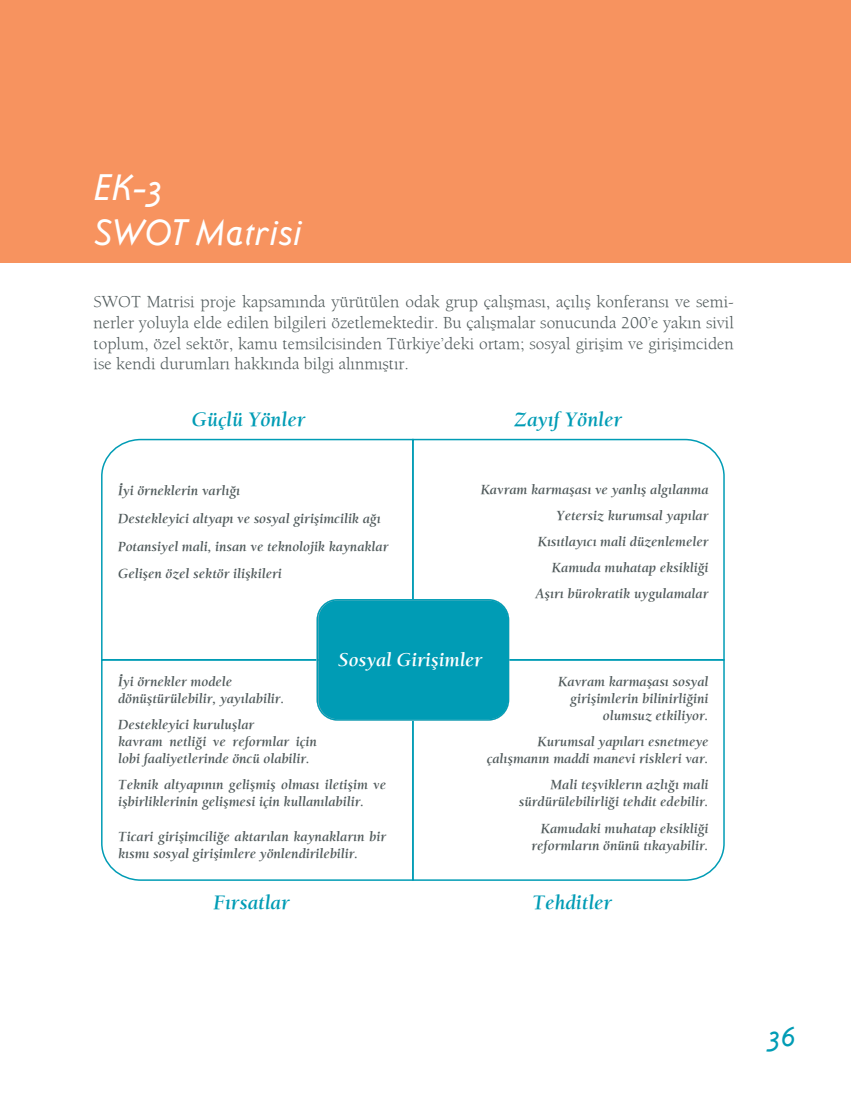
<style>
.page{position:relative;width:851px;height:1106px;background:#fff}
.page>*{position:absolute;margin:0;border:0;box-sizing:border-box;transform-origin:0 0}
.t1{font:italic 500 37.5px/45px "Ottomat";color:#fff}
.t2{font:italic 500 30px "Ottomat";color:#009cb5}
.t3{font:700 21px "Berkeley";color:#009cb5}
.t4{font:700 19.95px "Berkeley";color:#fff}
.t5{font:17.25px/20.7px "Berkeley";color:#4f595a;text-align:justify}
.t6{font:700 14.25px/17.1px "Berkeley";color:#4f595a}
</style>
<div class="page">
<div style="left:0;top:0;width:850px;height:262px;background:#f7935f"></div>
<svg style="left:101px;top:438px;width:310px;height:220px"></svg>
<svg style="left:101px;top:658px;width:310px;height:223px"></svg>
<svg style="left:411px;top:661px;width:314px;height:220px"></svg>
<svg style="left:411px;top:438px;width:314px;height:223px"></svg>
<div style="left:316px;top:599px;width:193px;height:121px;background:#009cb5"></div>
<div style="left:316px;top:599px;width:193px;height:121px;border:2px solid #009cb5;border-radius:20px"></div>
<h1 class="t1" style="left:94px;top:165px;width:210px">EK-3<br>SWOT Matrisi</h1>
<p class="t5" style="left:94px;top:291px;width:641px">SWOT Matrisi proje kapsamında yürütülen odak grup çalışması, açılış konferansı ve semi&shy;nerler yoluyla elde edilen bilgileri özetlemektedir. Bu çalışmalar sonucunda 200’e yakın sivil toplum, özel sektör, kamu temsilcisinden Türkiye’deki ortam; sosyal girişim ve girişimciden ise kendi durumları hakkında bilgi alınmıştır.</p>
<h3 class="t3" style="left:192px;top:406px;width:115px">Güçlü Yönler</h3>
<p class="t6" style="left:118px;top:476px;width:272px;line-height:27.9px">İyi örneklerin varlığı<br>Destekleyici altyapı ve sosyal girişimcilik ağı Potansiyel mali, insan ve teknolojik kaynaklar Gelişen özel sektör ilişkileri</p>
<h3 class="t3" style="left:514px;top:406px;width:109px">Zayıf Yönler</h3>
<p class="t6" style="left:480px;top:476px;width:229px;line-height:26.1px;text-align:right">Kavram karmaşası ve yanlış algılanma<br>Yetersiz kurumsal yapılar<br>Kısıtlayıcı mali düzenlemeler<br>Kamuda muhatap eksikliği<br>Aşırı bürokratik uygulamalar</p>
<h3 class="t4" style="left:338px;top:647px;width:146px">Sosyal Girişimler</h3>
<p class="t6" style="left:118px;top:672px;width:168px">İyi örnekler modele dönüştürülebilir, yayılabilir.</p>
<p class="t6" style="left:118px;top:715px;width:200px">Destekleyici kuruluşlar<br>kavram netliği ve reformlar için lobi faaliyetlerinde öncü olabilir.</p>
<p class="t6" style="left:118px;top:776px;width:269px">Teknik altyapının gelişmiş olması iletişim ve işbirliklerinin gelişmesi için kullanılabilir.</p>
<p class="t6" style="left:118px;top:827px;width:269px">Ticari girişimciliğe aktarılan kaynakların bir kısmı sosyal girişimlere yönlendirilebilir.</p>
<h3 class="t3" style="left:213px;top:890px;width:78px">Fırsatlar</h3>
<p class="t6" style="left:558px;top:672px;width:152px;text-align:right">Kavram karmaşası sosyal girişimlerin bilinirliğini olumsuz etkiliyor.</p>
<p class="t6" style="left:486px;top:733px;width:223px;text-align:right">Kurumsal yapıları esnetmeye çalışmanın maddi manevi riskleri var.</p>
<p class="t6" style="left:518px;top:776px;width:191px;text-align:right">Mali teşviklerın azlığı mali sürdürülebilirliği tehdit edebilir.</p>
<p class="t6" style="left:531px;top:819px;width:178px;text-align:right">Kamudaki muhatap eksikliği reformların önünü tıkayabilir.</p>
<h3 class="t3" style="left:532px;top:890px;width:81px">Tehditler</h3>
<h2 class="t2" style="left:767px;top:1017px;width:29px">36</h2>
</div>
